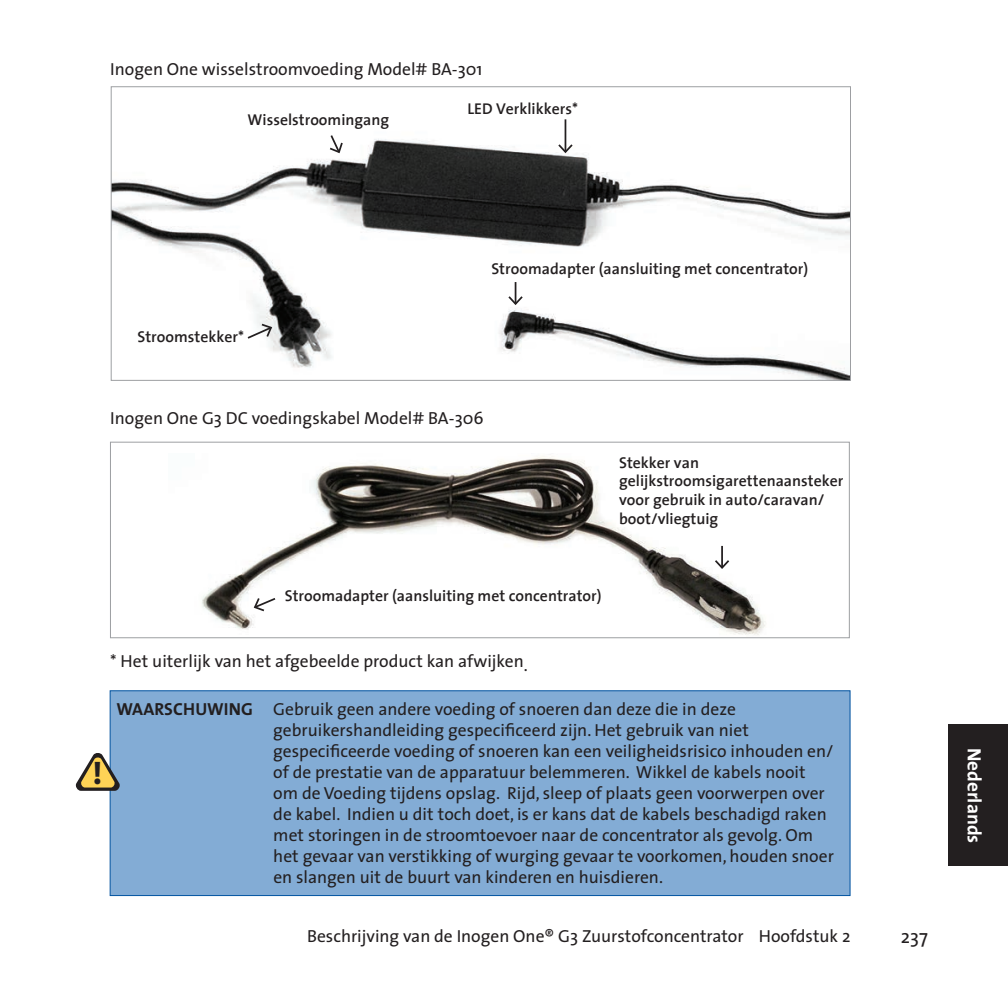
<style>
.page{position:relative;width:1008px;height:1008px;background:#fff}
.page>*{position:absolute;margin:0;border:0;box-sizing:border-box;transform-origin:0 0}
.t1{font:700 32.73px "Myriad";color:#231f20}
.t2{font:700 19.25px "The Sans";color:#fff}
.t3{font:19.25px "The Sans";color:#231f20}
.t4{font:17.5px/21px "The Sans";color:#231f20}
.t5{font:600 15.75px/18.9px "The Sans";color:#231f20}
.s1{font-weight:700}
</style>
<div class="page">
<div style="left:948px;top:725px;width:60px;height:141px;background:#231f20"></div>
<img style="left:113px;top:119px;width:736px;height:260px">
<svg style="left:328px;top:133px;width:16px;height:21px"></svg>
<svg style="left:246px;top:322px;width:27px;height:18px"></svg>
<hr style="left:565px;top:119px;width:1px;height:33px;background:#231f20">
<svg style="left:556px;top:142px;width:18px;height:13px"></svg>
<svg style="left:507px;top:282px;width:18px;height:24px"></svg>
<img style="left:202px;top:456px;width:564px;height:179px">
<div style="left:110px;top:442px;width:740px;height:196px;border:1px solid #9d9fa2"></div>
<div style="left:110px;top:690px;width:740px;height:206px;background:#83acd5;border:1px solid #0153a0"></div>
<svg style="left:75px;top:752px;width:45px;height:39px"></svg>
<svg style="left:253px;top:596px;width:24px;height:17px"></svg>
<hr style="left:721px;top:546px;width:2px;height:22px;background:#231f20">
<svg style="left:713px;top:558px;width:18px;height:12px"></svg>
<p class="t4" style="left:110px;top:59px;width:374px">Inogen One wisselstroomvoeding Model# BA-301</p>
<p class="t5" style="left:248px;top:110px;width:143px">Wisselstroomingang</p>
<p class="t5" style="left:467px;top:98px;width:112px">LED Verklikkers*</p>
<p class="t5" style="left:137px;top:327px;width:108px">Stroomstekker*</p>
<p class="t5" style="left:491px;top:259px;width:318px">Stroomadapter (aansluiting met concentrator)</p>
<p class="t4" style="left:110px;top:407px;width:375px">Inogen One G3 DC voedingskabel Model# BA-306</p>
<p class="t5" style="left:619px;top:452px;width:226px">Stekker van gelijkstroomsigarettenaansteker voor gebruik in auto/caravan/ boot/vliegtuig</p>
<p class="t5" style="left:285px;top:586px;width:318px">Stroomadapter (aansluiting met concentrator)</p>
<p class="t4" style="left:110px;top:650px;width:419px">* Het uiterlijk van het afgebeelde product kan afwijken.</p>
<p class="t4" style="left:273px;top:698px;width:562px;text-indent:-157px"><span class="s1">WAARSCHUWING</span> Gebruik geen andere voeding of snoeren dan deze die in deze gebruikershandleiding gespecificeerd zijn. Het gebruik van niet gespecificeerde voeding of snoeren kan een veiligheidsrisico inhouden en/ of de prestatie van de apparatuur belemmeren. Wikkel de kabels nooit om de Voeding tijdens opslag. Rijd, sleep of plaats geen voorwerpen over de kabel. Indien u dit toch doet, is er kans dat de kabels beschadigd raken met storingen in de stroomtoevoer naar de concentrator als gevolg. Om het gevaar van verstikking of wurging gevaar te voorkomen, houden snoer en slangen uit de buurt van kinderen en huisdieren.</p>
<h1 class="t1" style="left:93px;top:756px;width:62px">! <sup>C</sup></h1>
<p class="t4" style="left:307px;top:925px;width:545px">Beschrijving van de Inogen One® G3 Zuurstofconcentrator Hoofdstuk 2</p>
<p class="t3" style="left:901px;top:921px;width:28px">237</p>
<p class="t2" style="left:990px;top:748px;width:97px;rotate:90deg">Nederlands</p>
</div>
